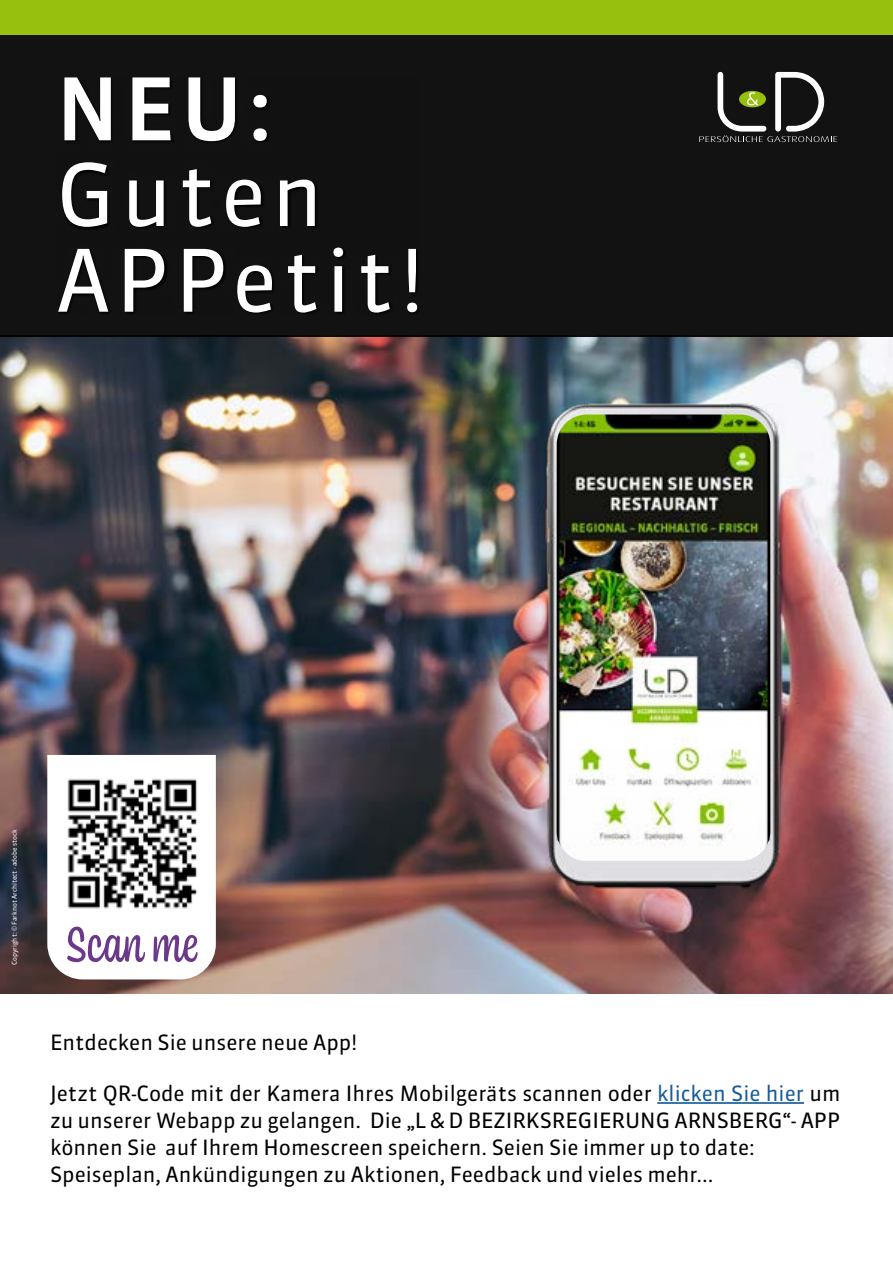
<style>
.page{position:relative;width:893px;height:1263px;background:#fff}
.page>*{position:absolute;margin:0;border:0;box-sizing:border-box;transform-origin:0 0}
.t1{font:85.65px/85.7px "Sanuk OT";letter-spacing:.06em;color:#fff}
.t2{font:500 85.65px "Sanuk OT";color:#fff}
.t3{font:52.2px "Coniferous";color:#6b388a}
.t4{font:21px/27px "Sanuk OT";color:#000}
.t5{font:6.75px "Sanuk OT";color:#fff}
.s1{color:#165b9a}
</style>
<div class="page">
<img style="left:0;top:336px;width:893px;height:658px">
<div style="left:0;top:30px;width:893px;height:306px;background:#121212"></div>
<div style="left:58px;top:77px;width:363px;height:239px;background:linear-gradient(to right,#0b0b0b,#111)"></div>
<hr style="left:657px;top:1102px;width:147px;height:2px;background:#165b9a">
<div style="left:0;top:0;width:893px;height:35px;background:#97bf0d"></div>
<svg style="left:47px;top:755px;width:169px;height:224px"></svg>
<div style="left:49px;top:761px;width:165px;height:165px;background:#fff"></div>
<img style="left:67px;top:779px;width:130px;height:130px">
<svg style="left:699px;top:72px;width:138px;height:70px"></svg>
<img style="left:545px;top:403px;width:238px;height:491px">
<img style="left:557px;top:414px;width:213px;height:447px">
<h1 class="t2" style="left:56px;top:56px;width:218px">NEU:</h1>
<h1 class="t1" style="left:56px;top:153px;width:370px">Guten<br>APPetit!</h1>
<p class="t5" style="left:10px;top:965px;width:137px;rotate:-90deg">Copyright: © Farknot Architect - adobe stock</p>
<h2 class="t3" style="left:65px;top:908px;width:135px">Scan me</h2>
<p class="t4" style="left:50px;top:1029px;width:309px">Entdecken Sie unsere neue App!</p>
<p class="t4" style="left:50px;top:1079px;width:792px">Jetzt QR-Code mit der Kamera Ihres Mobilgeräts scannen oder <span class="s1">klicken Sie hier</span> um zu unserer Webapp zu gelangen. Die „L &amp; D BEZIRKSREGIERUNG ARNSBERG“- APP können Sie auf Ihrem Homescreen speichern. Seien Sie immer up to date:<br>Speiseplan, Ankündigungen zu Aktionen, Feedback und vieles mehr...</p>
</div>
